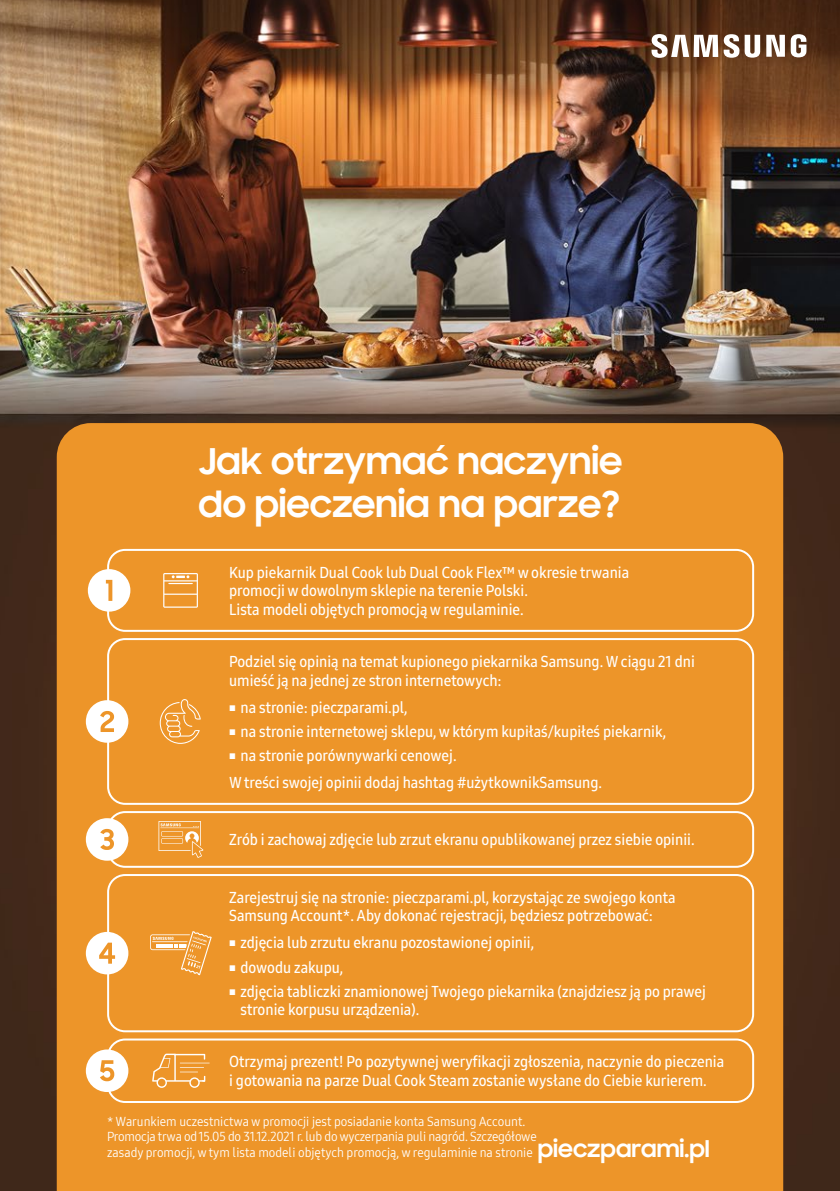
<style>
.page{position:relative;width:840px;height:1191px;background:#fff}
.page>*{position:absolute;margin:0;border:0;box-sizing:border-box;transform-origin:0 0}
.t1{font:700 36px "Samsung Sharp Sans";color:#fff}
.t2{font:700 23px "Samsung Sharp Sans";color:#fff}
.txt_ramka{font:15.4px/18.4px "Samsung One 600 C";color:#fff}
.t3{font:13px/15.6px "Samsung One 400 C";color:#fff}
.s1{font-family:"Samsung One 400 C";font-size:8px}
</style>
<div class="page">
<img style="left:0;top:0;width:839px;height:1191px">
<div style="left:57px;top:423px;width:725px;height:768px;background:#ed9529"></div>
<svg style="left:651px;top:34px;width:155px;height:24px"></svg>
<div style="left:107px;top:549px;width:646px;height:83px;border:2px solid #fff;border-radius:17px"></div>
<svg style="left:163px;top:573px;width:35px;height:35px"></svg>
<div style="left:88px;top:569px;width:42px;height:42px;background:#fff;border-radius:50%"></div>
<svg style="left:106px;top:580px;width:6px;height:21px"></svg>
<div style="left:107px;top:638px;width:646px;height:167px;border:2px solid #fff;border-radius:17px"></div>
<svg style="left:160px;top:699px;width:41px;height:45px"></svg>
<div style="left:86px;top:700px;width:42px;height:42px;background:#fff;border-radius:50%"></div>
<svg style="left:100px;top:711px;width:14px;height:21px"></svg>
<div style="left:107px;top:874px;width:646px;height:158px;border:2px solid #fff;border-radius:17px"></div>
<svg style="left:150px;top:931px;width:61px;height:44px"></svg>
<div style="left:86px;top:932px;width:42px;height:42px;background:#fff;border-radius:50%"></div>
<svg style="left:99px;top:942px;width:16px;height:21px"></svg>
<div style="left:107px;top:811px;width:646px;height:56px;border:2px solid #fff;border-radius:17px"></div>
<svg style="left:158px;top:821px;width:45px;height:37px"></svg>
<div style="left:161px;top:831px;width:22px;height:5px;background:#ed9529"></div>
<div style="left:161px;top:838px;width:22px;height:5px;background:#ed9529"></div>
<div style="left:86px;top:818px;width:42px;height:42px;background:#fff;border-radius:50%"></div>
<svg style="left:100px;top:829px;width:14px;height:21px"></svg>
<div style="left:107px;top:1038px;width:646px;height:65px;border:2px solid #fff;border-radius:17px"></div>
<svg style="left:152px;top:1053px;width:57px;height:34px"></svg>
<div style="left:86px;top:1049px;width:42px;height:43px;background:#fff;border-radius:50%"></div>
<svg style="left:100px;top:1060px;width:14px;height:21px"></svg>
<p class="t1" style="left:198px;top:434px;width:425px">Jak otrzymać naczynie</p>
<p class="t1" style="left:198px;top:478px;width:422px">do pieczenia na parze?</p>
<p class="txt_ramka" style="left:229px;top:563px;width:401px">Kup piekarnik Dual Cook lub Dual Cook Flex™ w okresie trwania promocji w dowolnym sklepie na terenie Polski.<br>Lista modeli objętych promocją w regulaminie.</p>
<p class="txt_ramka" style="left:229px;top:652px;width:467px">Podziel się opinią na temat kupionego piekarnika Samsung. W ciągu 21 dni umieść ją na jednej ze stron internetowych:</p>
<p class="txt_ramka" style="left:229px;top:697px;width:180px"><span class="s1">■</span> na stronie: pieczparami.pl,</p>
<p class="txt_ramka" style="left:229px;top:722px;width:438px"><span class="s1">■</span> na stronie internetowej sklepu, w którym kupiłaś/kupiłeś piekarnik,</p>
<p class="txt_ramka" style="left:229px;top:746px;width:229px"><span class="s1">■</span> na stronie porównywarki cenowej.</p>
<p class="txt_ramka" style="left:229px;top:773px;width:374px">W treści swojej opinii dodaj hashtag #użytkownikSamsung.</p>
<p class="txt_ramka" style="left:229px;top:830px;width:466px">Zrób i zachowaj zdjęcie lub zrzut ekranu opublikowanej przez siebie opinii.</p>
<p class="txt_ramka" style="left:229px;top:888px;width:447px">Zarejestruj się na stronie: pieczparami.pl, korzystając ze swojego konta<br>Samsung Account*. Aby dokonać rejestracji, będziesz potrzebować:</p>
<p class="txt_ramka" style="left:229px;top:933px;width:306px"><span class="s1">■</span> zdjęcia lub zrzutu ekranu pozostawionej opinii,</p>
<p class="txt_ramka" style="left:229px;top:957px;width:115px"><span class="s1">■</span> dowodu zakupu,</p>
<p class="txt_ramka" style="left:240px;top:982px;width:467px;text-indent:-11px"><span class="s1">■</span> zdjęcia tabliczki znamionowej Twojego piekarnika (znajdziesz ją po prawej stronie korpusu urządzenia).</p>
<p class="txt_ramka" style="left:229px;top:1052px;width:496px">Otrzymaj prezent! Po pozytywnej weryfikacji zgłoszenia, naczynie do pieczenia i gotowania na parze Dual Cook Steam zostanie wysłane do Ciebie kurierem.</p>
<p class="t3" style="left:107px;top:1113px;width:419px">* Warunkiem uczestnictwa w promocji jest posiadanie konta Samsung Account.</p>
<p class="t3" style="left:107px;top:1128px;width:431px">Promocja trwa od 15.05 do 31.12.2021 r. lub do wyczerpania puli nagród. Szczegółowe zasady promocji, w tym lista modeli objętych promocją, w regulaminie na stronie</p>
<p class="t2" style="left:537px;top:1131px;width:173px">pieczparami.pl</p>
</div>
